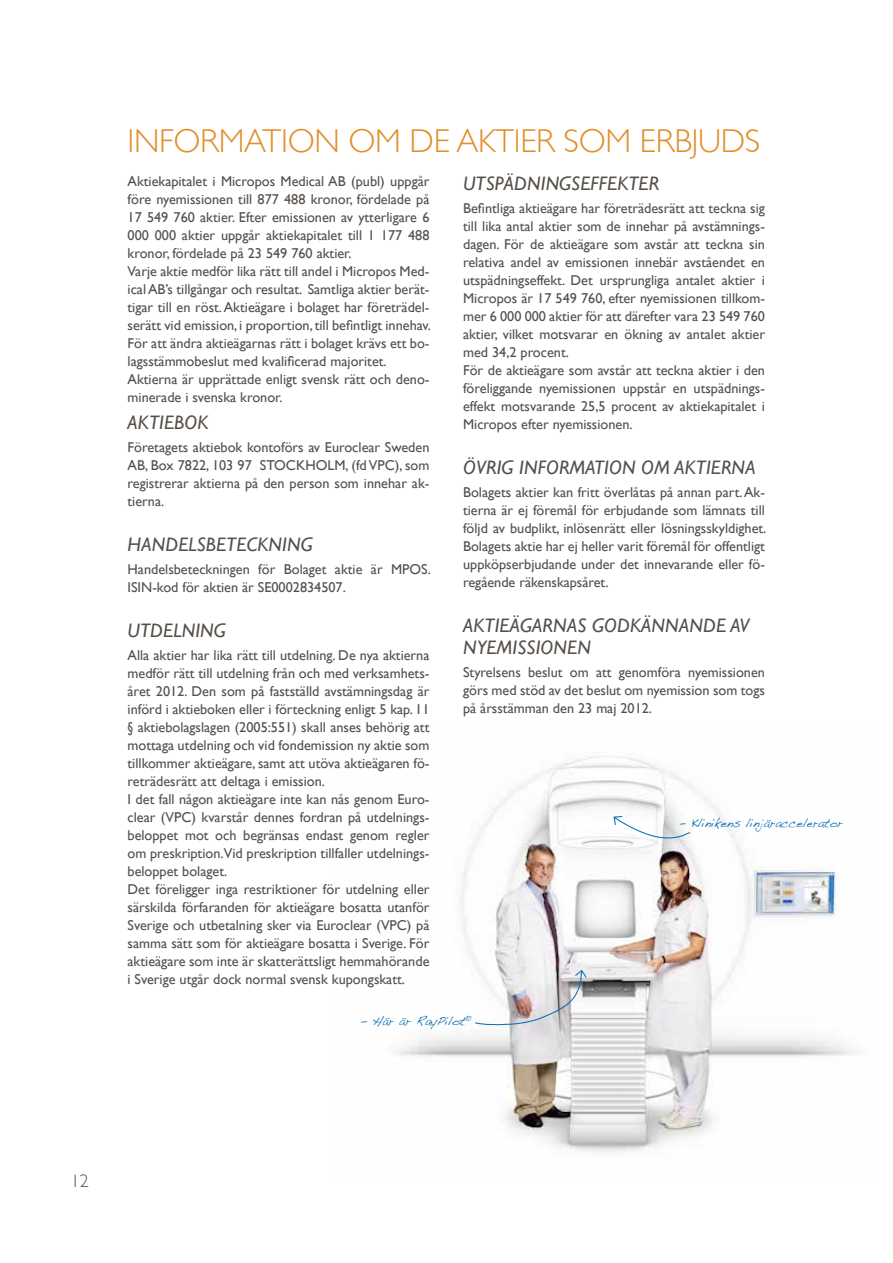
<style>
.page{position:relative;width:893px;height:1263px;background:#fff}
.page>*{position:absolute;margin:0;border:0;box-sizing:border-box;transform-origin:0 0}
.t1{font:300 33px "Gill Sans";letter-spacing:-.01em;color:#e28e2a}
.t2{font:italic 19.5px/22.5px "Gill Sans";letter-spacing:.01em;color:#554f4a}
.t3{font:300 18px "Gill Sans";color:#554f4a}
.t4{font:14.25px/18px "Gill Sans";color:#554f4a}
.t5{font:12.3px "Handwriting Dakota";color:#0b71b3}
</style>
<div class="page">
<img style="left:396px;top:756px;width:460px;height:396px">
<svg style="left:613px;top:815px;width:78px;height:25px"></svg>
<img style="left:474px;top:969px;width:113px;height:56px">
<h1 class="t1" style="left:128px;top:122px;width:634px">I NFORMATION OM DE AKTIER SOM ERBJUDS</h1>
<p class="t4" style="left:128px;top:172px;width:305px">Aktiekapitalet i Micropos Medical AB (publ) uppgår före nyemissionen till 877 488 kronor, fördelade på 17 549 760 aktier. Efter emissionen av ytterligare 6<br>000 000 aktier uppgår aktiekapitalet till 1 177 488 kronor, fördelade på 23 549 760 aktier.<br>Varje aktie medför lika rätt till andel i Micropos Med&shy;ical AB’s tillgångar och resultat. Samtliga aktier berät&shy;tigar till en röst. Aktieägare i bolaget har företrädel&shy;serätt vid emission, i proportion, till befintligt innehav.<br>För att ändra aktieägarnas rätt i bolaget krävs ett bo&shy;lagsstämmobeslut med kvalificerad majoritet.<br>Aktierna är upprättade enligt svensk rätt och deno&shy;minerade i svenska kronor.</p>
<h2 class="t2" style="left:128px;top:411px;width:82px">AKTIEBOK</h2>
<p class="t4" style="left:128px;top:438px;width:303px;text-align:justify">Företagets aktiebok kontoförs av Euroclear Sweden AB, Box 7822, 103 97 STOCKHOLM, (fd VPC), som registrerar aktierna på den person som innehar ak&shy;tierna.</p>
<h2 class="t2" style="left:128px;top:533px;width:186px">HANDELSBETECKNING</h2>
<p class="t4" style="left:128px;top:560px;width:305px">Handelsbeteckningen för Bolaget aktie är MPOS.<br>ISIN-kod för aktien är SE0002834507.</p>
<h2 class="t2" style="left:128px;top:619px;width:100px">UTDELNING</h2>
<p class="t4" style="left:128px;top:646px;width:303px">Alla aktier har lika rätt till utdelning. De nya aktierna medför rätt till utdelning från och med verksamhets&shy;året 2012. Den som på fastställd avstämningsdag är införd i aktieboken eller i förteckning enligt 5 kap. 11 § aktiebolagslagen (2005:551) skall anses behörig att mottaga utdelning och vid fondemission ny aktie som tillkommer aktieägare, samt att utöva aktieägaren fö&shy;reträdesrätt att deltaga i emission.<br>I det fall någon aktieägare inte kan nås genom Euro&shy;clear (VPC) kvarstår dennes fordran på utdelnings&shy;beloppet mot och begränsas endast genom regler om preskription.Vid preskription tillfaller utdelnings&shy;beloppet bolaget.<br>Det föreligger inga restriktioner för utdelning eller särskilda förfaranden för aktieägare bosatta utanför Sverige och utbetalning sker via Euroclear (VPC) på samma sätt som för aktieägare bosatta i Sverige. För aktieägare som inte är skatterättsligt hemmahörande i Sverige utgår dock normal svensk kupongskatt.</p>
<h2 class="t2" style="left:463px;top:172px;width:198px">UTSPÄDNINGSEFFEKTER</h2>
<p class="t4" style="left:463px;top:199px;width:303px">Befintliga aktieägare har företrädesrätt att teckna sig till lika antal aktier som de innehar på avstämnings&shy;dagen. För de aktieägare som avstår att teckna sin relativa andel av emissionen innebär avståendet en utspädningseffekt. Det ursprungliga antalet aktier i Micropos är 17 549 760, efter nyemissionen tillkom&shy;mer 6 000 000 aktier för att därefter vara 23 549 760 aktier, vilket motsvarar en ökning av antalet aktier med 34,2 procent.<br>För de aktieägare som avstår att teckna aktier i den föreliggande nyemissionen uppstår en utspädnings&shy;effekt motsvarande 25,5 procent av aktiekapitalet i Micropos efter nyemissionen.</p>
<h2 class="t2" style="left:463px;top:456px;width:294px">ÖVRIG INFORMATION OM AKTIERNA</h2>
<p class="t4" style="left:463px;top:483px;width:305px;text-align:justify">Bolagets aktier kan fritt överlåtas på annan part. Ak&shy;tierna är ej föremål för erbjudande som lämnats till följd av budplikt, inlösenrätt eller lösningsskyldighet.<br>Bolagets aktie har ej heller varit föremål för offentligt uppköpserbjudande under det innevarande eller fö&shy;regående räkenskapsåret.</p>
<h2 class="t2" style="left:463px;top:614px;width:288px">AKTIEÄGARNAS GODKÄNNANDE AV<br>NYEMISSIONEN</h2>
<p class="t4" style="left:463px;top:663px;width:303px;text-align:justify">Styrelsens beslut om att genomföra nyemissionen görs med stöd av det beslut om nyemission som togs på årsstämman den 23 maj 2012.</p>
<p class="t5" style="left:679px;top:815px;width:166px">- Klinikens linjäraccelerator</p>
<p class="t5" style="left:360px;top:1014px;width:113px">- Här är RayPilot<sup>®</sup></p>
<p class="t3" style="left:71px;top:1170px;width:19px">12</p>
</div>
